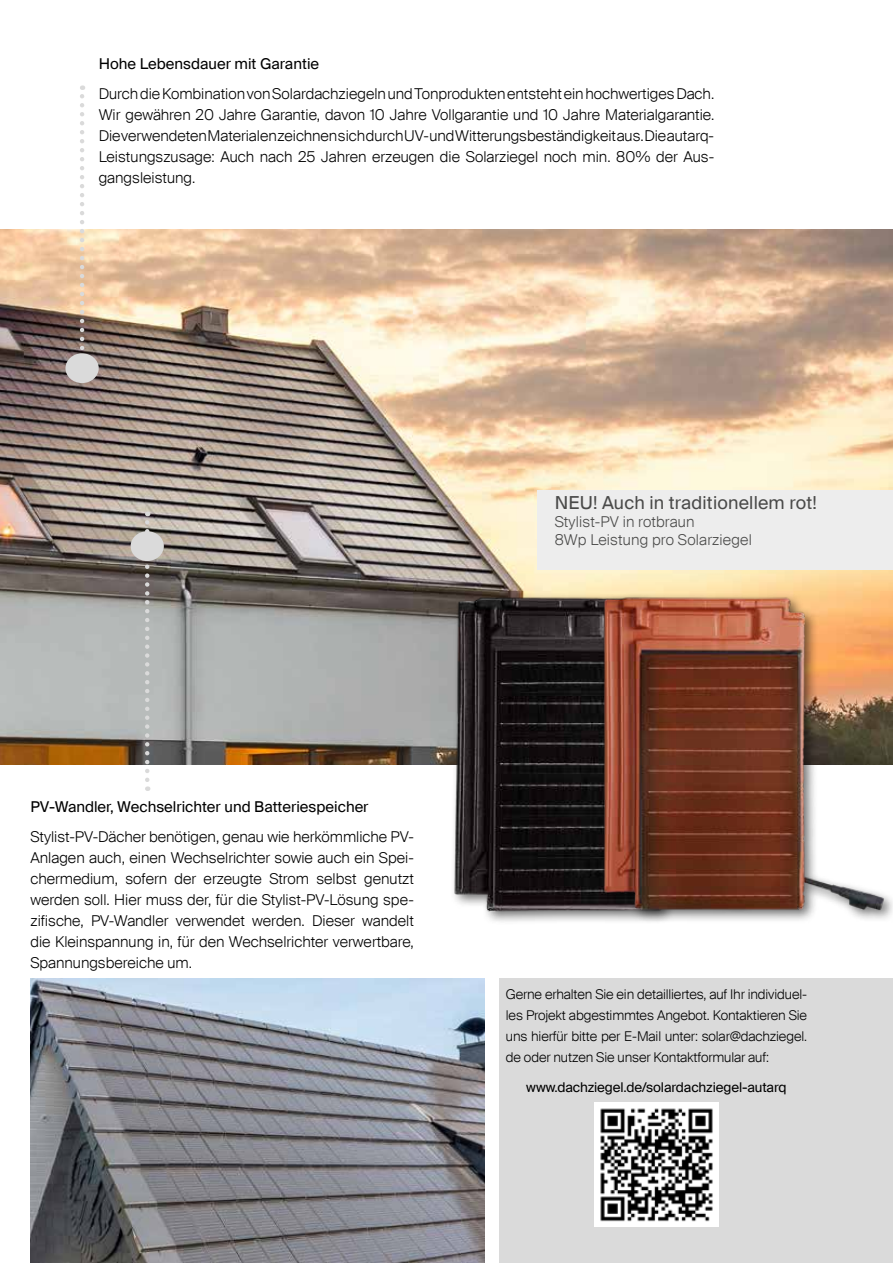
<style>
.page{position:relative;width:893px;height:1263px;background:#fff}
.page>*{position:absolute;margin:0;border:0;box-sizing:border-box;transform-origin:0 0}
.t1{font:18px "Suisse Intl";letter-spacing:.01em;color:#4a4a49}
.t2{font:300 15px/21px "Suisse Intl";color:#000;text-align:justify}
.t3{font:15px "Suisse Intl";color:#000}
.t4{font:300 15px/18px "Suisse Intl";letter-spacing:.01em;color:#4a4a49}
.t5{font:300 13.5px/21px "Suisse Intl";letter-spacing:-.01em;color:#000;text-align:justify}
.t6{font:13.5px "Suisse Intl";letter-spacing:-.01em;color:#000}
</style>
<div class="page">
<img style="left:0;top:230px;width:893px;height:535px">
<div style="left:65px;top:353px;width:34px;height:30px;background:#dadada;border-radius:50%"></div>
<svg style="left:80px;top:85px;width:4px;height:269px"></svg>
<img style="left:427px;top:577px;width:130px;height:344px">
<div style="left:131px;top:531px;width:33px;height:30px;background:#dadada;border-radius:50%"></div>
<svg style="left:145px;top:512px;width:4px;height:268px"></svg>
<div style="left:537px;top:490px;width:356px;height:79px;background:#ededed"></div>
<div style="left:599px;top:592px;width:294px;height:331px;background:#000;opacity:.57"></div>
<img style="left:557px;top:577px;width:328px;height:344px">
<img style="left:31px;top:978px;width:454px;height:285px">
<div style="left:500px;top:978px;width:393px;height:285px;background:#dadada"></div>
<img style="left:595px;top:1103px;width:123px;height:123px">
<p class="t3" style="left:99px;top:55px;width:222px">Hohe Lebensdauer mit Garantie</p>
<p class="t2" style="left:99px;top:84px;width:617px">Durch die Kombination von Solardachziegeln und Tonprodukten entsteht ein hochwertiges Dach.<br>Wir gewähren 20 Jahre Garantie, davon 10 Jahre Vollgarantie und 10 Jahre Materialgarantie.<br>Die verwendeten Materialen zeichnen sich durch UV- und Witterungsbeständigkeit aus. Die autarq-Leistungszusage: Auch nach 25 Jahren erzeugen die Solarziegel noch min. 80% der Aus&shy;gangsleistung.</p>
<p class="t1" style="left:555px;top:493px;width:264px">NEU! Auch in traditionellem rot!</p>
<p class="t4" style="left:555px;top:514px;width:199px">Stylist-PV in rotbraun<br>8Wp Leistung pro Solarziegel</p>
<p class="t3" style="left:31px;top:799px;width:340px">PV-Wandler, Wechselrichter und Batteriespeicher</p>
<p class="t2" style="left:31px;top:827px;width:385px">Stylist-PV-Dächer benötigen, genau wie herkömmliche PV-Anlagen auch, einen Wechselrichter sowie auch ein Spei&shy;chermedium, sofern der erzeugte Strom selbst genutzt werden soll. Hier muss der, für die Stylist-PV-Lösung spe&shy;zifische, PV-Wandler verwendet werden. Dieser wandelt die Kleinspannung in, für den Wechselrichter verwertbare, Spannungsbereiche um.</p>
<p class="t5" style="left:506px;top:985px;width:303px">Gerne erhalten Sie ein detailliertes, auf Ihr individuel&shy;les Projekt abgestimmtes Angebot. Kontaktieren Sie uns hierfür bitte per E-Mail unter: solar@dachziegel. de oder nutzen Sie unser Kontaktformular auf:</p>
<p class="t6" style="left:526px;top:1080px;width:262px">www.dachziegel.de/solardachziegel-autarq</p>
</div>
